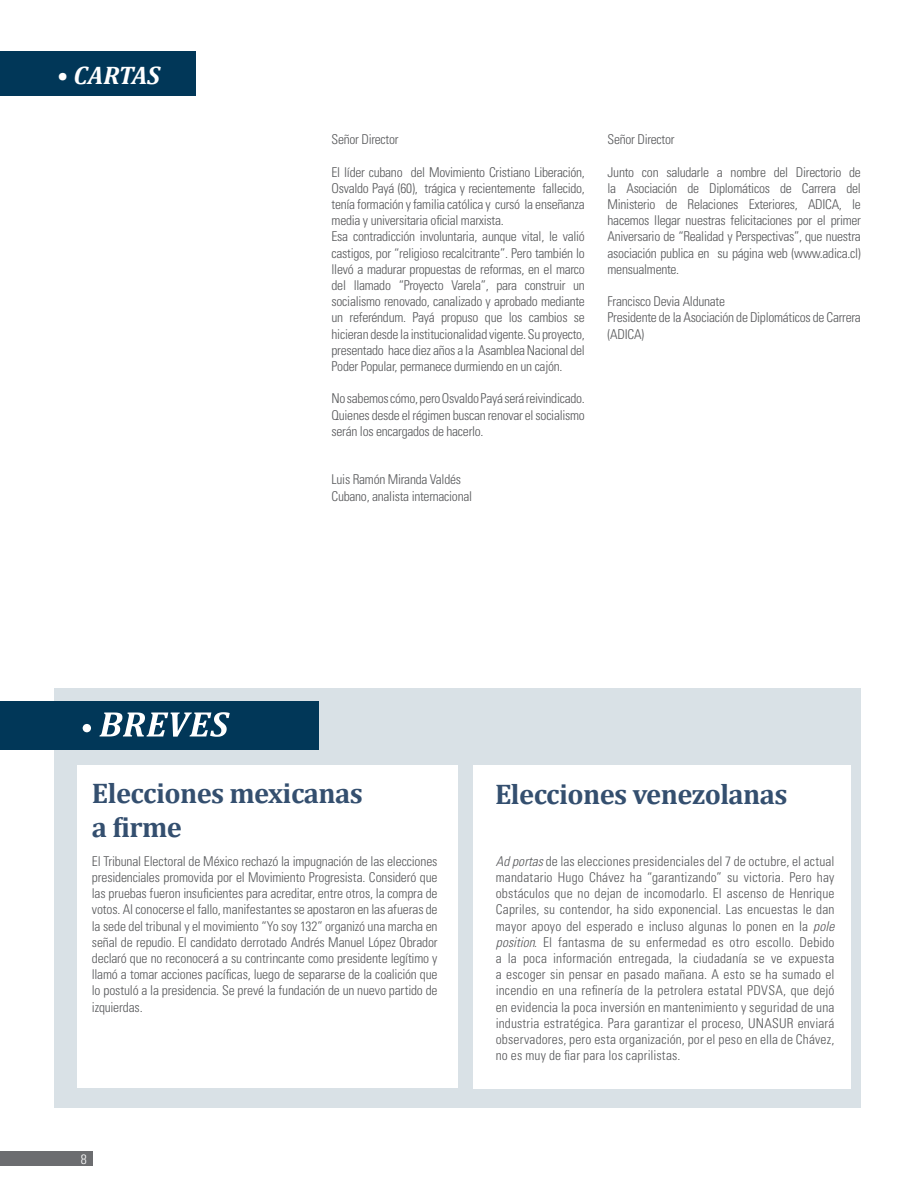
<style>
.page{position:relative;width:918px;height:1188px;background:#fff}
.page>*{position:absolute;margin:0;border:0;box-sizing:border-box;transform-origin:0 0}
.t1{font:700 28.5px "Cambria";letter-spacing:-.02em;color:#344f6f}
.t2{font:italic 700 25.5px "Cambria";letter-spacing:-.01em;color:#fff}
.t3{font:300 condensed 13.5px/16.2px "Univers LT Std";letter-spacing:-.02em;color:#57585a;text-align:justify}
.t4{font:300 condensed 13.5px "Univers LT Std";color:#fff}
.s1{font-style:italic}
</style>
<div class="page">
<div style="left:0;top:1151px;width:93px;height:15px;background:#6c6d70"></div>
<div style="left:0;top:51px;width:195px;height:45px;background:#013758"></div>
<div style="left:55px;top:688px;width:806px;height:420px;background:#d9e1e6"></div>
<div style="left:0;top:702px;width:318px;height:48px;background:#013758"></div>
<svg style="left:83px;top:712px;width:147px;height:25px"></svg>
<div style="left:473px;top:765px;width:377px;height:323px;background:#fff"></div>
<div style="left:78px;top:765px;width:380px;height:322px;background:#fff"></div>
<h2 class="t2" style="left:57px;top:57px;width:105px">• CARTAS</h2>
<p class="t3" style="left:332px;top:131px;width:68px">Señor Director</p>
<p class="t3" style="left:332px;top:164px;width:255px;text-align:left">El líder cubano del Movimiento Cristiano Liberación, Osvaldo Payá (60), trágica y recientemente fallecido, tenía formación y familia católica y cursó la enseñanza media y universitaria oficial marxista.<br>Esa contradicción involuntaria, aunque vital, le valió castigos, por “religioso recalcitrante”. Pero también lo llevó a madurar propuestas de reformas, en el marco del llamado “Proyecto Varela”, para construir un socialismo renovado, canalizado y aprobado mediante un referéndum. Payá propuso que los cambios se hicieran desde la institucionalidad vigente. Su proyecto, presentado hace diez años a la Asamblea Nacional del Poder Popular, permanece durmiendo en un cajón.</p>
<p class="t3" style="left:332px;top:390px;width:255px">No sabemos cómo, pero Osvaldo Payá será reivindicado.<br>Quienes desde el régimen buscan renovar el socialismo serán los encargados de hacerlo.</p>
<p class="t3" style="left:332px;top:471px;width:142px">Luis Ramón Miranda Valdés<br>Cubano, analista internacional</p>
<p class="t3" style="left:608px;top:131px;width:68px">Señor Director</p>
<p class="t3" style="left:608px;top:164px;width:255px">Junto con saludarle a nombre del Directorio de la Asociación de Diplomáticos de Carrera del Ministerio de Relaciones Exteriores, ADICA, le hacemos llegar nuestras felicitaciones por el primer Aniversario de “Realidad y Perspectivas”, que nuestra asociación publica en su página web (www.adica.cl) mensualmente.</p>
<p class="t3" style="left:608px;top:293px;width:255px;text-align:left">Francisco Devia Aldunate<br>Presidente de la Asociación de Diplomáticos de Carrera (ADICA)</p>
<h1 class="t1" style="left:92px;top:773px;width:272px">Elecciones mexicanas</h1>
<h1 class="t1" style="left:495px;top:775px;width:294px">Elecciones venezolanas</h1>
<h1 class="t1" style="left:92px;top:807px;width:91px">a firme</h1>
<p class="t3" style="left:92px;top:853px;width:347px">El Tribunal Electoral de México rechazó la impugnación de las elecciones presidenciales promovida por el Movimiento Progresista. Consideró que las pruebas fueron insuficientes para acreditar, entre otros, la compra de votos. Al conocerse el fallo, manifestantes se apostaron en las afueras de la sede del tribunal y el movimiento “Yo soy 132” organizó una marcha en señal de repudio. El candidato derrotado Andrés Manuel López Obrador declaró que no reconocerá a su contrincante como presidente legítimo y llamó a tomar acciones pacíficas, luego de separarse de la coalición que lo postuló a la presidencia. Se prevé la fundación de un nuevo partido de izquierdas.</p>
<p class="t3" style="left:496px;top:853px;width:340px"><span class="s1">Ad portas</span> de las elecciones presidenciales del 7 de octubre, el actual mandatario Hugo Chávez ha “garantizando” su victoria. Pero hay obstáculos que no dejan de incomodarlo. El ascenso de Henrique Capriles, su contendor, ha sido exponencial. Las encuestas le dan mayor apoyo del esperado e incluso algunas lo ponen en la <span class="s1">pole position</span>. El fantasma de su enfermedad es otro escollo. Debido a la poca información entregada, la ciudadanía se ve expuesta a escoger sin pensar en pasado mañana. A esto se ha sumado el incendio en una refinería de la petrolera estatal PDVSA, que dejó en evidencia la poca inversión en mantenimiento y seguridad de una industria estratégica. Para garantizar el proceso, UNASUR enviará observadores, pero esta organización, por el peso en ella de Chávez, no es muy de fiar para los caprilistas.</p>
<p class="t4" style="left:81px;top:1151px;width:14px">8<sub>1</sub></p>
</div>
